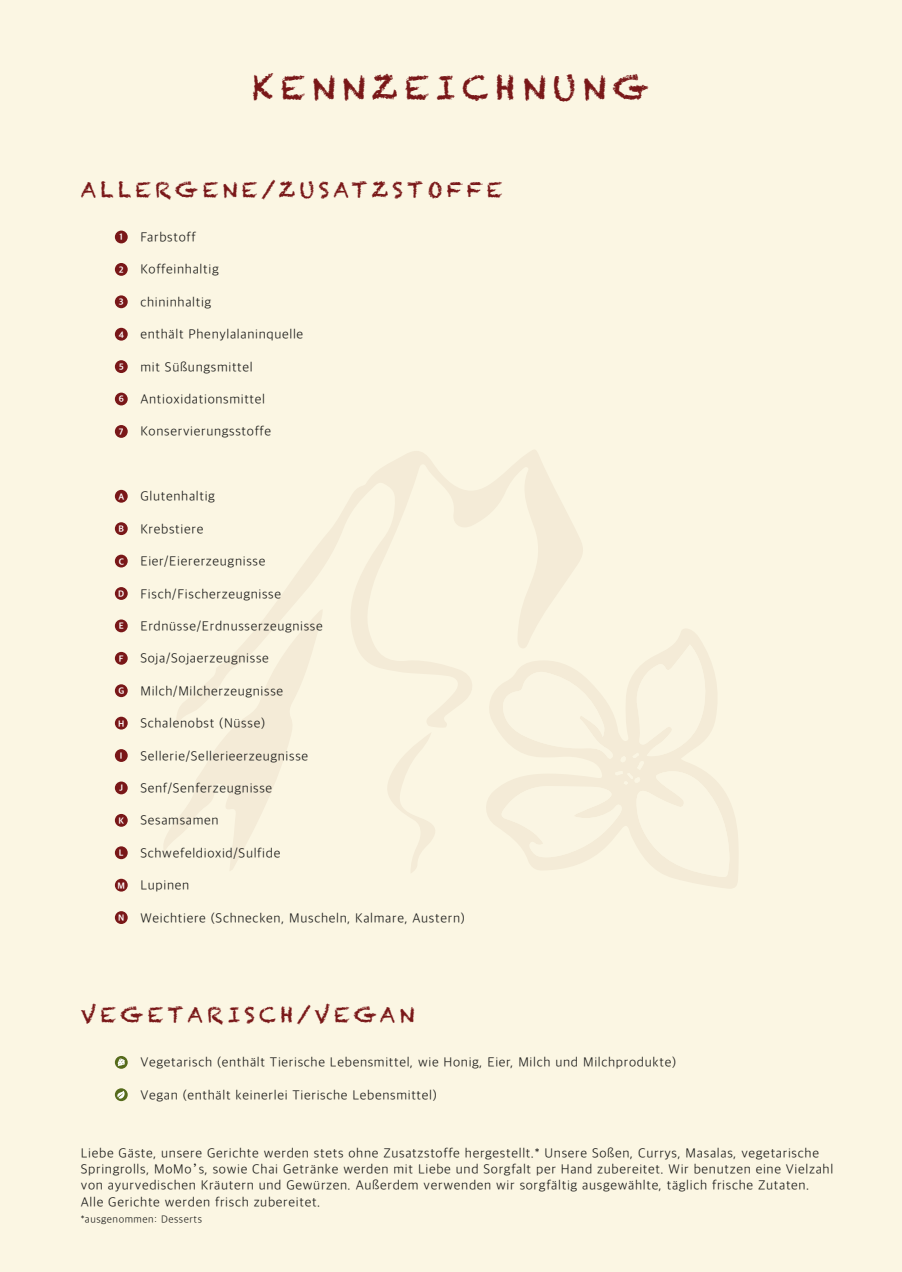
<style>
.page{position:relative;width:902px;height:1272px;background:#fff}
.page>*{position:absolute;margin:0;border:0;box-sizing:border-box;transform-origin:0 0}
.t1{font:33px "Chalkduster";letter-spacing:.2em;color:#791718}
.t2{font:21px "Chalkduster";letter-spacing:.2em;color:#791718}
.t3{font:300 13.5px/16.2px "Apple SD Gothic Neo";letter-spacing:.05em;color:#1d1d1b}
.t4{font:300 10.5px "Apple SD Gothic Neo";letter-spacing:.05em;color:#1d1d1b}
.t5{font:700 8.85px "Apple SD Gothic Neo";color:#fff}
</style>
<div class="page">
<div style="left:0;top:0;width:901px;height:1271px;background:#fbf6e3"></div>
<svg style="left:486px;top:629px;width:252px;height:259px"></svg>
<svg style="left:272px;top:450px;width:313px;height:277px"></svg>
<svg style="left:164px;top:609px;width:159px;height:261px"></svg>
<svg style="left:388px;top:733px;width:47px;height:140px"></svg>
<svg style="left:500px;top:644px;width:229px;height:233px"></svg>
<div style="left:115px;top:230px;width:13px;height:13px;background:#791718;border-radius:50%"></div>
<div style="left:115px;top:263px;width:13px;height:13px;background:#791718;border-radius:50%"></div>
<div style="left:115px;top:295px;width:13px;height:13px;background:#791718;border-radius:50%"></div>
<div style="left:115px;top:328px;width:13px;height:12px;background:#791718;border-radius:50%"></div>
<div style="left:115px;top:360px;width:13px;height:13px;background:#791718;border-radius:50%"></div>
<div style="left:115px;top:392px;width:13px;height:13px;background:#791718;border-radius:50%"></div>
<div style="left:115px;top:425px;width:13px;height:13px;background:#791718;border-radius:50%"></div>
<div style="left:115px;top:490px;width:13px;height:12px;background:#791718;border-radius:50%"></div>
<div style="left:115px;top:522px;width:13px;height:13px;background:#791718;border-radius:50%"></div>
<div style="left:115px;top:554px;width:13px;height:13px;background:#791718;border-radius:50%"></div>
<div style="left:115px;top:587px;width:13px;height:13px;background:#791718;border-radius:50%"></div>
<div style="left:115px;top:619px;width:13px;height:13px;background:#791718;border-radius:50%"></div>
<div style="left:115px;top:652px;width:13px;height:12px;background:#791718;border-radius:50%"></div>
<div style="left:115px;top:684px;width:13px;height:13px;background:#791718;border-radius:50%"></div>
<div style="left:115px;top:716px;width:13px;height:13px;background:#791718;border-radius:50%"></div>
<div style="left:115px;top:749px;width:13px;height:13px;background:#791718;border-radius:50%"></div>
<div style="left:115px;top:781px;width:13px;height:13px;background:#791718;border-radius:50%"></div>
<div style="left:115px;top:814px;width:13px;height:12px;background:#791718;border-radius:50%"></div>
<div style="left:115px;top:846px;width:13px;height:13px;background:#791718;border-radius:50%"></div>
<div style="left:115px;top:878px;width:13px;height:13px;background:#791718;border-radius:50%"></div>
<div style="left:115px;top:911px;width:13px;height:13px;background:#791718;border-radius:50%"></div>
<svg style="left:115px;top:1055px;width:13px;height:13px"></svg>
<svg style="left:118px;top:1058px;width:7px;height:8px"></svg>
<svg style="left:115px;top:1088px;width:13px;height:13px"></svg>
<svg style="left:117px;top:1090px;width:8px;height:8px"></svg>
<h1 class="t1" style="left:252px;top:69px;width:398px">KENNZEICHNUNG</h1>
<h2 class="t2" style="left:81px;top:177px;width:423px">ALLERGENE/ZUSATZSTOFFE</h2>
<p class="t5" style="left:120px;top:231px;width:5px">1</p>
<p class="t5" style="left:119px;top:263px;width:6px">2</p>
<p class="t5" style="left:119px;top:296px;width:6px">3</p>
<p class="t5" style="left:119px;top:328px;width:7px">4</p>
<p class="t5" style="left:119px;top:360px;width:6px">5</p>
<p class="t5" style="left:119px;top:393px;width:7px">6</p>
<p class="t5" style="left:119px;top:425px;width:6px">7</p>
<p class="t3" style="left:140px;top:228px;width:57px">Farbstoff</p>
<p class="t3" style="left:140px;top:260px;width:80px">Koffeinhaltig</p>
<p class="t3" style="left:140px;top:293px;width:72px">chininhaltig</p>
<p class="t3" style="left:140px;top:325px;width:164px">enth'lt Phenylalaninquelle</p>
<p class="t3" style="left:140px;top:358px;width:114px">mit S+ßungsmittel</p>
<p class="t3" style="left:140px;top:390px;width:126px">Antioxidationsmittel</p>
<p class="t3" style="left:140px;top:422px;width:132px">Konservierungsstoffe</p>
<p class="t5" style="left:118px;top:490px;width:7px">A</p>
<p class="t5" style="left:118px;top:522px;width:7px">B</p>
<p class="t5" style="left:119px;top:555px;width:7px">C</p>
<p class="t5" style="left:118px;top:587px;width:8px">D</p>
<p class="t5" style="left:119px;top:620px;width:7px">E</p>
<p class="t5" style="left:119px;top:652px;width:6px">F</p>
<p class="t5" style="left:118px;top:684px;width:7px">G</p>
<p class="t5" style="left:118px;top:717px;width:8px">H</p>
<p class="t5" style="left:120px;top:749px;width:4px">I</p>
<p class="t5" style="left:119px;top:782px;width:6px">J</p>
<p class="t5" style="left:118px;top:814px;width:7px">K</p>
<p class="t5" style="left:119px;top:846px;width:6px">L</p>
<p class="t5" style="left:117px;top:879px;width:9px">M</p>
<p class="t5" style="left:118px;top:911px;width:8px">N</p>
<p class="t3" style="left:140px;top:487px;width:76px">Glutenhaltig</p>
<p class="t3" style="left:140px;top:520px;width:64px">Krebstiere</p>
<p class="t3" style="left:140px;top:552px;width:126px">Eier/Eiererzeugnisse</p>
<p class="t3" style="left:140px;top:584px;width:142px">Fisch/Fischerzeugnisse</p>
<p class="t3" style="left:140px;top:617px;width:184px">Erdn+sse/Erdnusserzeugnisse</p>
<p class="t3" style="left:140px;top:649px;width:130px">Soja/Sojaerzeugnisse</p>
<p class="t3" style="left:140px;top:682px;width:144px">Milch/Milcherzeugnisse</p>
<p class="t3" style="left:140px;top:714px;width:126px">Schalenobst (N+sse)</p>
<p class="t3" style="left:140px;top:746px;width:169px">Sellerie/Sellerieerzeugnisse</p>
<p class="t3" style="left:140px;top:779px;width:133px">Senf/Senferzeugnisse</p>
<p class="t3" style="left:140px;top:811px;width:80px">Sesamsamen</p>
<p class="t3" style="left:140px;top:844px;width:141px">Schwefeldioxid/Sulfide</p>
<p class="t3" style="left:140px;top:876px;width:50px">Lupinen</p>
<p class="t3" style="left:140px;top:908px;width:326px">Weichtiere (Schnecken, Muscheln, Kalmare, Austern)</p>
<h2 class="t2" style="left:81px;top:1002px;width:335px">VEGETARISCH/VEGAN</h2>
<p class="t3" style="left:140px;top:1053px;width:537px">Vegetarisch (enth'lt Tierische Lebensmittel, wie Honig, Eier, Milch und Milchprodukte)</p>
<p class="t3" style="left:140px;top:1085px;width:298px">Vegan (enth'lt keinerlei Tierische Lebensmittel)</p>
<p class="t3" style="left:81px;top:1143px;width:753px">Liebe G'ste, unsere Gerichte werden stets ohne Zusatzstoffe hergestellt.* Unsere Soßen, Currys, Masalas, vegetarische Springrolls, MoMo's, sowie Chai Getr'nke werden mit Liebe und Sorgfalt per Hand zubereitet. Wir benutzen eine Vielzahl von ayurvedischen Kr'utern und Gew+rzen. Außerdem verwenden wir sorgf'ltig ausgew'hlte, t'glich frische Zutaten.<br>Alle Gerichte werden frisch zubereitet.</p>
<p class="t4" style="left:81px;top:1212px;width:123px">*ausgenommen: Desserts</p>
</div>
